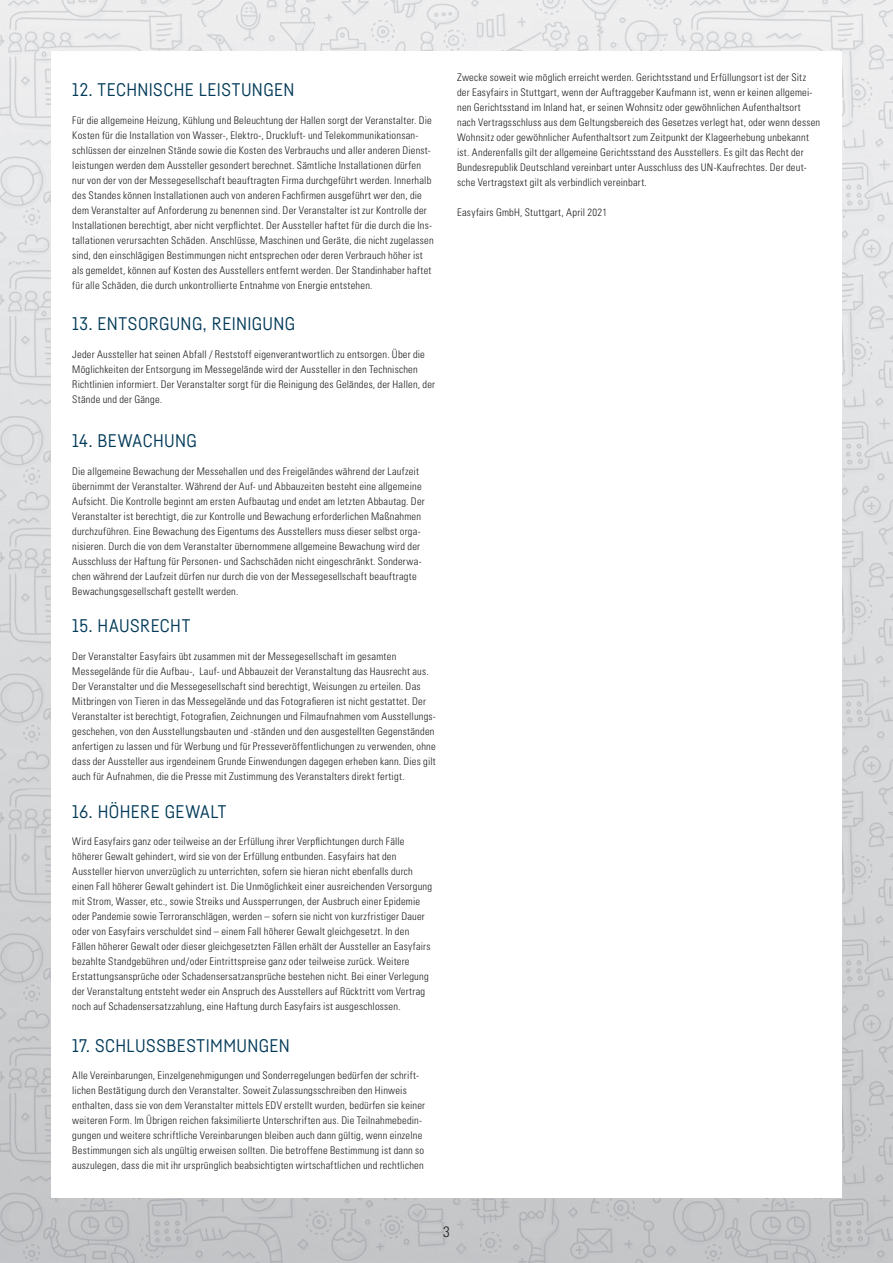
<style>
.page{position:relative;width:893px;height:1263px;background:#fff}
.page>*{position:absolute;margin:0;border:0;box-sizing:border-box;transform-origin:0 0}
.t1{font:18px "Fabrikat";letter-spacing:.025em;color:#033b59}
.t2{font:300 condensed 15px "Univers";color:#231f20}
.t3{font:300 condensed 10.5px/15px "Univers";letter-spacing:.02em;color:#231f20}
</style>
<div class="page">
<img style="left:0;top:0;width:893px;height:1263px">
<div style="left:51px;top:51px;width:791px;height:1147px;background:#fff"></div>
<h1 class="t1" style="left:72px;top:79px;width:224px">12. TECHNISCHE LEISTUNGEN</h1>
<p class="t3" style="left:72px;top:113px;width:363px">Für die allgemeine Heizung, Kühlung und Beleuchtung der Hallen sorgt der Veranstalter. Die Kosten für die Installation von Wasser-, Elektro-, Druckluft- und Telekommunikationsan&shy;schlüssen der einzelnen Stände sowie die Kosten des Verbrauchs und aller anderen Dienst&shy;leistungen werden dem Aussteller gesondert berechnet. Sämtliche Installationen dürfen nur von der von der Messegesellschaft beauftragten Firma durchgeführt werden. Innerhalb des Standes können Installationen auch von anderen Fachfirmen ausgeführt wer den, die dem Veranstalter auf Anforderung zu benennen sind. Der Veranstalter ist zur Kontrolle der Installationen berechtigt, aber nicht verpflichtet. Der Aussteller haftet für die durch die Ins&shy;tallationen verursachten Schäden. Anschlüsse, Maschinen und Geräte, die nicht zugelassen sind, den einschlägigen Bestimmungen nicht entsprechen oder deren Verbrauch höher ist als gemeldet, können auf Kosten des Ausstellers entfernt werden. Der Standinhaber haftet für alle Schäden, die durch unkontrollierte Entnahme von Energie entstehen.</p>
<h1 class="t1" style="left:72px;top:313px;width:224px">13. ENTSORGUNG, REINIGUNG</h1>
<p class="t3" style="left:72px;top:347px;width:364px">Jeder Aussteller hat seinen Abfall / Reststoff eigenverantwortlich zu entsorgen. Über die Möglichkeiten der Entsorgung im Messegelände wird der Aussteller in den Technischen Richtlinien informiert. Der Veranstalter sorgt für die Reinigung des Geländes, der Hallen, der Stände und der Gänge.</p>
<h1 class="t1" style="left:72px;top:430px;width:126px">14. BEWACHUNG</h1>
<p class="t3" style="left:72px;top:464px;width:354px">Die allgemeine Bewachung der Messehallen und des Freigeländes während der Laufzeit übernimmt der Veranstalter. Während der Auf- und Abbauzeiten besteht eine allgemeine Aufsicht. Die Kontrolle beginnt am ersten Aufbautag und endet am letzten Abbautag. Der Veranstalter ist berechtigt, die zur Kontrolle und Bewachung erforderlichen Maßnahmen durchzuführen. Eine Bewachung des Eigentums des Ausstellers muss dieser selbst orga&shy;nisieren. Durch die von dem Veranstalter übernommene allgemeine Bewachung wird der Ausschluss der Haftung für Personen- und Sachschäden nicht eingeschränkt. Sonderwa&shy;chen während der Laufzeit dürfen nur durch die von der Messegesellschaft beauftragte Bewachungsgesellschaft gestellt werden.</p>
<h1 class="t1" style="left:72px;top:615px;width:120px">15. HAUSRECHT</h1>
<p class="t3" style="left:72px;top:649px;width:365px">Der Veranstalter Easyfairs übt zusammen mit der Messegesellschaft im gesamten Messegelände für die Aufbau-, Lauf- und Abbauzeit der Veranstaltung das Hausrecht aus.<br>Der Veranstalter und die Messegesellschaft sind berechtigt, Weisungen zu erteilen. Das Mitbringen von Tieren in das Messegelände und das Fotografieren ist nicht gestattet. Der Veranstalter ist berechtigt, Fotografien, Zeichnungen und Filmaufnahmen vom Ausstellungs&shy;geschehen, von den Ausstellungsbauten und -ständen und den ausgestellten Gegenständen anfertigen zu lassen und für Werbung und für Presseveröffentlichungen zu verwenden, ohne dass der Aussteller aus irgendeinem Grunde Einwendungen dagegen erheben kann. Dies gilt auch für Aufnahmen, die die Presse mit Zustimmung des Veranstalters direkt fertigt.</p>
<h1 class="t1" style="left:72px;top:800px;width:156px">16. HÖHERE GEWALT</h1>
<p class="t3" style="left:72px;top:834px;width:361px">Wird Easyfairs ganz oder teilweise an der Erfüllung ihrer Verpflichtungen durch Fälle höherer Gewalt gehindert, wird sie von der Erfüllung entbunden. Easyfairs hat den Aussteller hiervon unverzüglich zu unterrichten, sofern sie hieran nicht ebenfalls durch einen Fall höherer Gewalt gehindert ist. Die Unmöglichkeit einer ausreichenden Versorgung mit Strom, Wasser, etc., sowie Streiks und Aussperrungen, der Ausbruch einer Epidemie oder Pandemie sowie Terroranschlägen, werden – sofern sie nicht von kurzfristiger Dauer oder von Easyfairs verschuldet sind – einem Fall höherer Gewalt gleichgesetzt. In den Fällen höherer Gewalt oder dieser gleichgesetzten Fällen erhält der Aussteller an Easyfairs bezahlte Standgebühren und/oder Eintrittspreise ganz oder teilweise zurück. Weitere Erstattungsansprüche oder Schadensersatzansprüche bestehen nicht. Bei einer Verlegung der Veranstaltung entsteht weder ein Anspruch des Ausstellers auf Rücktritt vom Vertrag noch auf Schadensersatzzahlung, eine Haftung durch Easyfairs ist ausgeschlossen.</p>
<h1 class="t1" style="left:72px;top:1034px;width:219px">17. SCHLUSSBESTIMMUNGEN</h1>
<p class="t3" style="left:72px;top:1068px;width:354px">Alle Vereinbarungen, Einzelgenehmigungen und Sonderregelungen bedürfen der schrift&shy;lichen Bestätigung durch den Veranstalter. Soweit Zulassungsschreiben den Hinweis enthalten, dass sie von dem Veranstalter mittels EDV erstellt wurden, bedürfen sie keiner weiteren Form. Im Übrigen reichen faksimilierte Unterschriften aus. Die Teilnahmebedin&shy;gungen und weitere schriftliche Vereinbarungen bleiben auch dann gültig, wenn einzelne Bestimmungen sich als ungültig erweisen sollten. Die betroffene Bestimmung ist dann so auszulegen, dass die mit ihr ursprünglich beabsichtigten wirtschaftlichen und rechtlichen</p>
<p class="t3" style="left:457px;top:69px;width:365px">Zwecke soweit wie möglich erreicht werden. Gerichtsstand und Erfüllungsort ist der Sitz der Easyfairs in Stuttgart, wenn der Auftraggeber Kaufmann ist, wenn er keinen allgemei&shy;nen Gerichtsstand im Inland hat, er seinen Wohnsitz oder gewöhnlichen Aufenthaltsort nach Vertragsschluss aus dem Geltungsbereich des Gesetzes verlegt hat, oder wenn dessen Wohnsitz oder gewöhnlicher Aufenthaltsort zum Zeitpunkt der Klageerhebung unbekannt ist. Anderenfalls gilt der allgemeine Gerichtsstand des Ausstellers. Es gilt das Recht der Bundesrepublik Deutschland vereinbart unter Ausschluss des UN-Kaufrechtes. Der deut&shy;sche Vertragstext gilt als verbindlich vereinbart.</p>
<p class="t3" style="left:457px;top:204px;width:151px">Easyfairs GmbH, Stuttgart, April 2021</p>
<h2 class="t2" style="left:443px;top:1222px;width:8px">3</h2>
</div>
